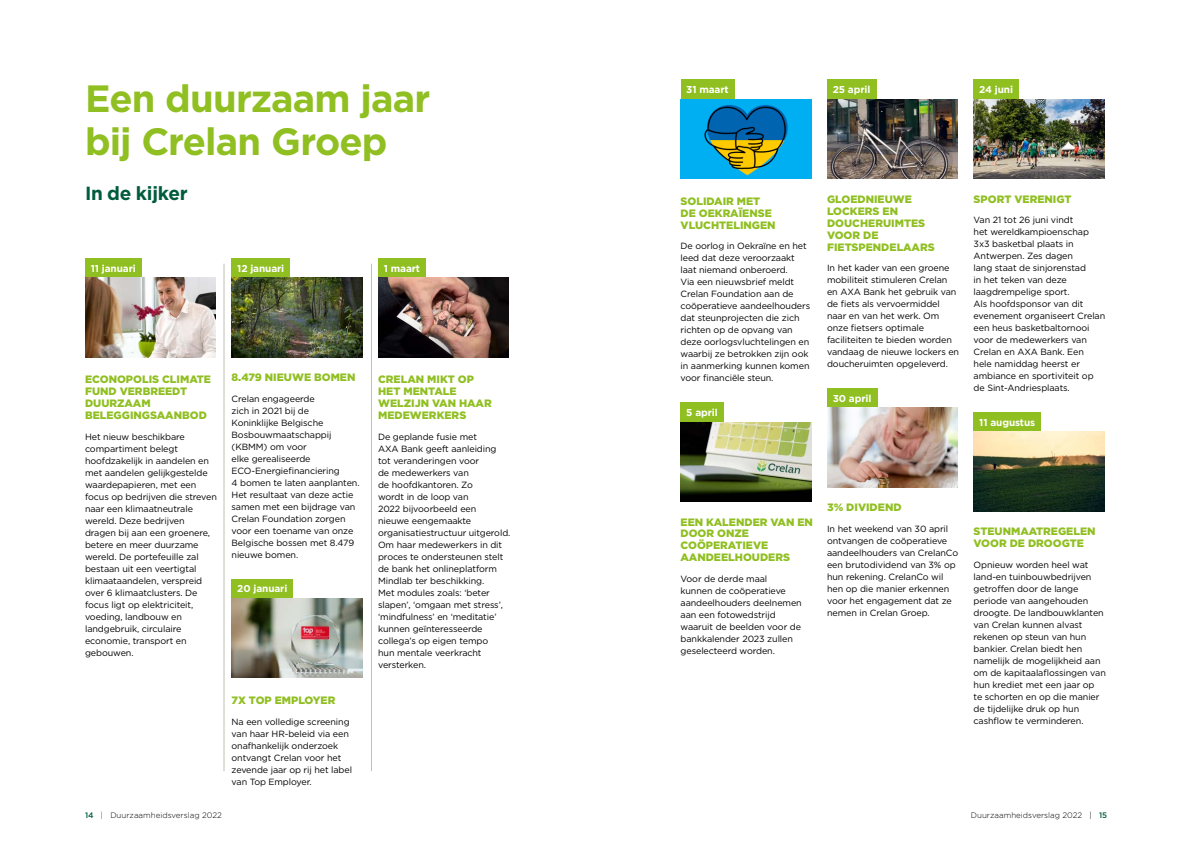
<style>
.page{position:relative;width:1191px;height:842px;background:#fff}
.page>*{position:absolute;margin:0;border:0;box-sizing:border-box;transform-origin:0 0}
.t1{font:700 38px/43px "Gotham";letter-spacing:-.025em;color:#90bf21}
.t2{font:700 19px "Gotham";letter-spacing:-.01em;color:#005c3c}
.t3{font:900 10.7px/12px "Gotham";color:#90bf21}
.t4{font:700 10px "Gotham";letter-spacing:-.01em;color:#fff}
.t5{font:9px/12px "Gotham";letter-spacing:-.01em;color:#000}
.t6{font:300 8px "Gotham";color:#000}
.s1{font-weight:500;color:#005c3c}
</style>
<div class="page">
<div style="left:85px;top:258px;width:57px;height:20px;background:#90bf21"></div>
<img style="left:85px;top:278px;width:130px;height:79px">
<hr style="left:224px;top:264px;width:1px;height:507px;background:#c0c0b5">
<hr style="left:371px;top:264px;width:1px;height:507px;background:#c0c0b5">
<div style="left:231px;top:258px;width:59px;height:20px;background:#90bf21"></div>
<div style="left:231px;top:579px;width:62px;height:20px;background:#90bf21"></div>
<img style="left:231px;top:278px;width:131px;height:79px">
<img style="left:231px;top:598px;width:131px;height:80px">
<div style="left:378px;top:258px;width:48px;height:20px;background:#90bf21"></div>
<img style="left:378px;top:278px;width:130px;height:79px">
<div style="left:680px;top:79px;width:54px;height:20px;background:#90bf21"></div>
<div style="left:680px;top:402px;width:43px;height:20px;background:#90bf21"></div>
<img style="left:680px;top:99px;width:131px;height:80px">
<img style="left:680px;top:422px;width:131px;height:79px">
<div style="left:827px;top:79px;width:49px;height:20px;background:#90bf21"></div>
<div style="left:827px;top:388px;width:50px;height:20px;background:#90bf21"></div>
<img style="left:827px;top:99px;width:130px;height:80px">
<img style="left:827px;top:408px;width:130px;height:79px">
<div style="left:973px;top:79px;width:46px;height:20px;background:#90bf21"></div>
<div style="left:973px;top:412px;width:68px;height:20px;background:#90bf21"></div>
<img style="left:973px;top:99px;width:131px;height:80px">
<img style="left:973px;top:432px;width:131px;height:79px">
<h1 class="t1" style="left:85px;top:76px;width:347px">Een duurzaam jaar bij Crelan Groep</h1>
<h2 class="t2" style="left:85px;top:180px;width:104px">In de kijker</h2>
<p class="t4" style="left:91px;top:261px;width:47px">11 januari</p>
<p class="t4" style="left:237px;top:261px;width:49px">12 januari</p>
<p class="t4" style="left:384px;top:261px;width:38px">1 maart</p>
<p class="t3" style="left:85px;top:373px;width:127px">ECONOPOLIS CLIMATE<br>FUND VERBREEDT<br>DUURZAAM<br>BELEGGINGSAANBOD</p>
<p class="t5" style="left:85px;top:430px;width:133px">Het nieuw beschikbare compartiment belegt hoofdzakelijk in aandelen en met aandelen gelijkgestelde waardepapieren, met een focus op bedrijven die streven naar een klimaatneutrale wereld. Deze bedrijven dragen bij aan een groenere, betere en meer duurzame wereld. De portefeuille zal bestaan uit een veertigtal klimaataandelen, verspreid over 6 klimaatclusters. De focus ligt op elektriciteit, voeding, landbouw en landgebruik, circulaire economie, transport en gebouwen.</p>
<p class="t3" style="left:231px;top:371px;width:125px">8.479 NIEUWE BOMEN</p>
<p class="t5" style="left:231px;top:392px;width:130px">Crelan engageerde<br>zich in 2021 bij de<br>Koninklijke Belgische<br>Bosbouwmaatschappij (KBMM) om voor<br>elke gerealiseerde<br>ECO-Energiefinanciering<br>4 bomen te laten aanplanten.<br>Het resultaat van deze actie samen met een bijdrage van<br>Crelan Foundation zorgen voor een toename van onze<br>Belgische bossen met 8.479 nieuwe bomen.</p>
<p class="t4" style="left:237px;top:582px;width:52px">20 januari</p>
<p class="t3" style="left:231px;top:694px;width:105px">7X TOP EMPLOYER</p>
<p class="t5" style="left:231px;top:715px;width:122px">Na een volledige screening van haar HR-beleid via een onafhankelijk onderzoek ontvangt Crelan voor het zevende jaar op rij het label van Top Employer.</p>
<p class="t3" style="left:378px;top:373px;width:115px">CRELAN MIKT OP<br>HET MENTALE<br>WELZIJN VAN HAAR<br>MEDEWERKERS</p>
<p class="t5" style="left:378px;top:430px;width:134px">De geplande fusie met<br>AXA Bank geeft aanleiding tot veranderingen voor<br>de medewerkers van<br>de hoofdkantoren. Zo<br>wordt in de loop van<br>2022 bijvoorbeeld een<br>nieuwe eengemaakte organisatiestructuur uitgerold.<br>Om haar medewerkers in dit proces te ondersteunen stelt de bank het onlineplatform<br>Mindlab ter beschikking.<br>Met modules zoals: ‘beter slapen’, ‘omgaan met stress’, ‘mindfulness’ en ‘meditatie’ kunnen geïnteresseerde collega’s op eigen tempo<br>hun mentale veerkracht versterken.</p>
<p class="t4" style="left:686px;top:83px;width:44px">31 maart</p>
<p class="t4" style="left:832px;top:83px;width:39px">25 april</p>
<p class="t4" style="left:979px;top:83px;width:35px">24 juni</p>
<p class="t3" style="left:680px;top:195px;width:97px">SOLIDAIR MET<br>DE OEKRAÏENSE<br>VLUCHTELINGEN</p>
<p class="t5" style="left:680px;top:240px;width:131px">De oorlog in Oekraïne en het leed dat deze veroorzaakt laat niemand onberoerd.<br>Via een nieuwsbrief meldt<br>Crelan Foundation aan de coöperatieve aandeelhouders dat steunprojecten die zich richten op de opvang van deze oorlogsvluchtelingen en waarbij ze betrokken zijn ook in aanmerking kunnen komen voor financiële steun.</p>
<p class="t4" style="left:686px;top:406px;width:33px">5 april</p>
<p class="t3" style="left:827px;top:193px;width:109px">GLOEDNIEUWE<br>LOCKERS EN<br>DOUCHERUIMTES<br>VOOR DE<br>FIETSPENDELAARS</p>
<p class="t5" style="left:827px;top:262px;width:134px">In het kader van een groene mobiliteit stimuleren Crelan en AXA Bank het gebruik van de fiets als vervoermiddel naar en van het werk. Om onze fietsers optimale faciliteiten te bieden worden vandaag de nieuwe lockers en doucheruimten opgeleverd.</p>
<p class="t4" style="left:832px;top:392px;width:40px">30 april</p>
<p class="t3" style="left:973px;top:193px;width:99px">SPORT VERENIGT</p>
<p class="t5" style="left:973px;top:214px;width:133px">Van 21 tot 26 juni vindt<br>het wereldkampioenschap<br>3x3 basketbal plaats in<br>Antwerpen. Zes dagen<br>lang staat de sinjorenstad<br>in het teken van deze laagdrempelige sport.<br>Als hoofdsponsor van dit evenement organiseert Crelan een heus basketbaltornooi voor de medewerkers van<br>Crelan en AXA Bank. Een<br>hele namiddag heerst er ambiance en sportiviteit op de Sint-Andriesplaats.</p>
<p class="t4" style="left:979px;top:416px;width:57px">11 augustus</p>
<p class="t3" style="left:680px;top:516px;width:134px">EEN KALENDER VAN EN<br>DOOR ONZE<br>COÖPERATIEVE<br>AANDEELHOUDERS</p>
<p class="t5" style="left:680px;top:573px;width:123px">Voor de derde maal<br>kunnen de coöperatieve aandeelhouders deelnemen aan een fotowedstrijd waaruit de beelden voor de bankkalender 2023 zullen geselecteerd worden.</p>
<p class="t3" style="left:827px;top:501px;width:76px">3% DIVIDEND</p>
<p class="t5" style="left:827px;top:522px;width:133px">In het weekend van 30 april ontvangen de coöperatieve aandeelhouders van CrelanCo een brutodividend van 3% op hun rekening. CrelanCo wil hen op die manier erkennen voor het engagement dat ze nemen in Crelan Groep.</p>
<p class="t3" style="left:973px;top:525px;width:123px">STEUNMAATREGELEN<br>VOOR DE DROOGTE</p>
<p class="t5" style="left:973px;top:558px;width:134px">Opnieuw worden heel wat land-en tuinbouwbedrijven getroffen door de lange periode van aangehouden droogte. De landbouwklanten van Crelan kunnen alvast rekenen op steun van hun bankier. Crelan biedt hen namelijk de mogelijkheid aan om de kapitaalaflossingen van hun krediet met een jaar op<br>te schorten en op die manier de tijdelijke druk op hun cashflow te verminderen.</p>
<p class="t6" style="left:85px;top:810px;width:138px"><span class="s1">14</span> | Duurzaamheidsverslag 2022</p>
<p class="t6" style="left:971px;top:810px;width:138px">Duurzaamheidsverslag 2022 | <span class="s1">15</span></p>
</div>
